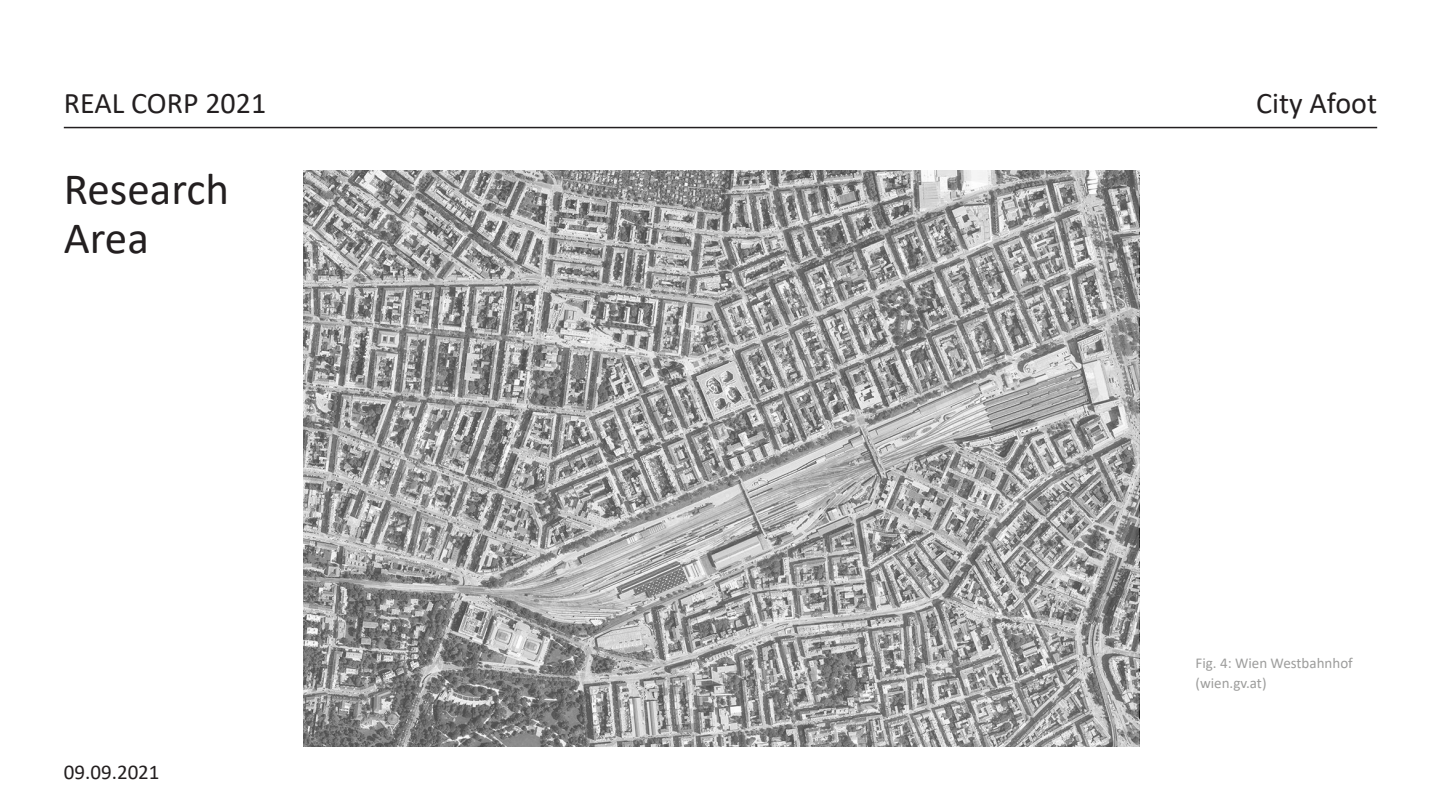
<style>
.page{position:relative;width:1441px;height:810px;background:#fff}
.page>*{position:absolute;margin:0;border:0;box-sizing:border-box;transform-origin:0 0}
.Überschriften{font:45px "Calibri";color:#231f20}
.t1{font:30px "Calibri";color:#231f20}
.t2{font:21px "Calibri";color:#231f20}
.t3{font:15px/19.5px "Calibri";color:#9d9d9c}
</style>
<div class="page">
<hr style="left:64px;top:127px;width:1312px;height:1px;background:#231f20">
<div style="left:303px;top:170px;width:835px;height:576px;background:#fff;opacity:.25"></div>
<h2 class="t1" style="left:64px;top:82px;width:204px">REAL CORP 2021</h2>
<p class="Überschriften" style="left:64px;top:158px;width:167px">Research</p>
<p class="Überschriften" style="left:64px;top:206px;width:87px">Area</p>
<h3 class="t2" style="left:64px;top:757px;width:97px">09.09.2021</h3>
<h2 class="t1" style="left:1255px;top:82px;width:122px">City Afoot</h2>
<p class="t3" style="left:1195px;top:653px;width:159px">Fig. 4: Wien Westbahnhof (wien.gv.at)</p>
</div>
